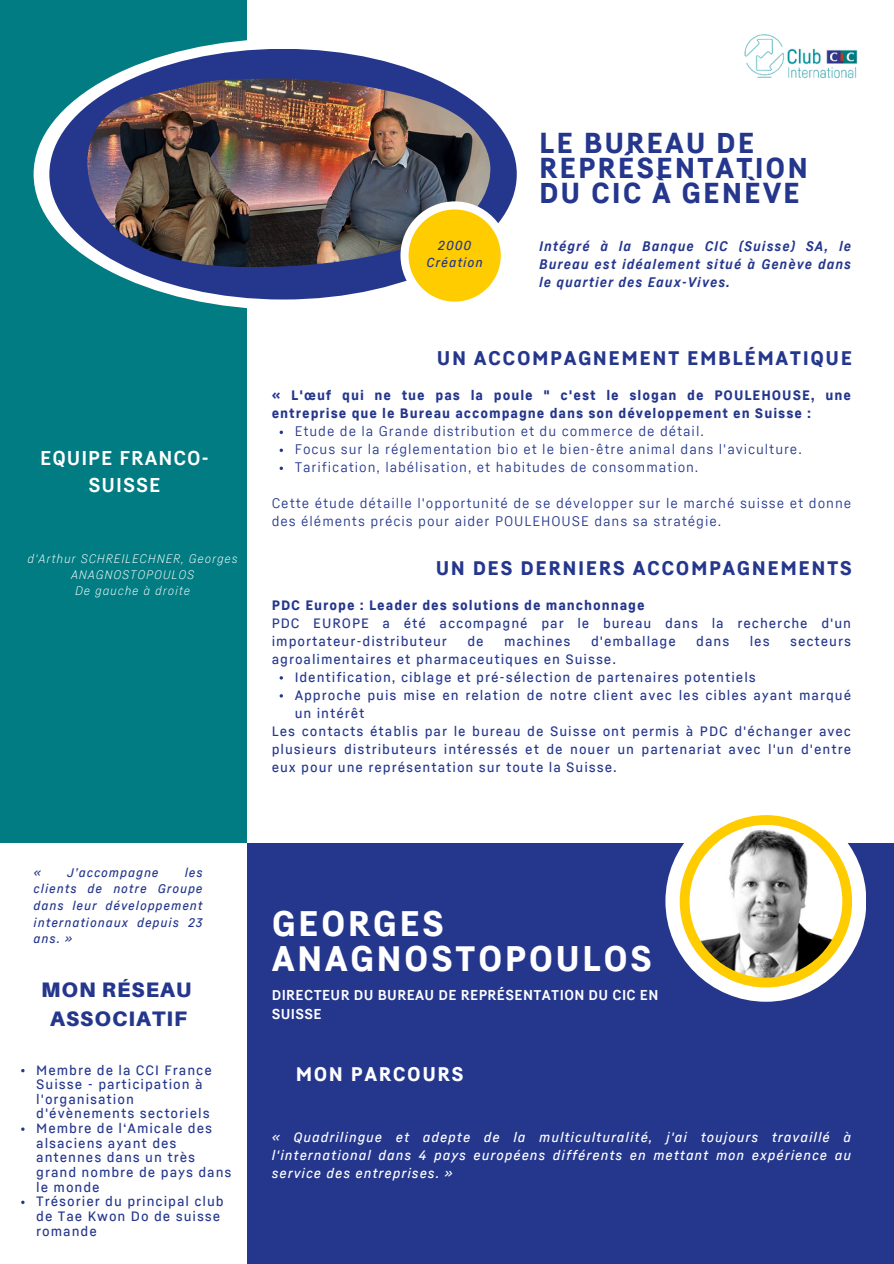
<style>
.page{position:relative;width:894px;height:1264px;background:#fff}
.page>*{position:absolute;margin:0;border:0;box-sizing:border-box;transform-origin:0 0}
.t1{font:900 35.1px/34.8px "Fabrikat Normal";letter-spacing:.065em;color:#fff}
.t2{font:900 28.5px/24.8px "Fabrikat Normal";letter-spacing:.065em;color:#25378d}
.t3{font:900 21px/29.2px "Aileron";letter-spacing:.05em;color:#25378d;text-align:center}
.t4{font:900 19.5px "Fabrikat Normal";letter-spacing:.075em;color:#25378d}
.t5{font:700 19.5px/27px "Fabrikat Normal";letter-spacing:.05em;color:#fff;text-align:center}
.t6{font:900 19.5px "Fabrikat Normal";letter-spacing:.075em;color:#fff}
.t7{font:700 13.95px/19.2px "Fabrikat Normal";letter-spacing:.025em;color:#fff}
.t8{font:500 13.5px/14.7px "Fabrikat Normal";letter-spacing:.07em;color:#25378d}
.t9{font:13.5px/18px "Fabrikat Normal";letter-spacing:.07em;color:#25378d}
.t10{font:italic 500 13.5px/18px "Fabrikat Normal";letter-spacing:.07em;color:#fff;text-align:justify}
.t11{font:900 13.5px/18px "Fabrikat Normal";letter-spacing:.07em;color:#25378d}
.t12{font:italic 700 13.5px/18px "Fabrikat Normal";letter-spacing:.07em;color:#25378d;text-align:justify}
.t13{font:italic 500 12.9px "Fabrikat Normal";letter-spacing:.07em;color:#25378d}
.t14{font:italic 500 12.45px/16.5px "Fabrikat Normal";letter-spacing:.07em;color:#25378d;text-align:justify}
.t15{font:italic 300 12px/16px "Fabrikat Normal";letter-spacing:.07em;color:#fff;text-align:center}
.s1{font-weight:900}
</style>
<div class="page">
<div style="left:247px;top:843px;width:646px;height:420px;background:#25378d"></div>
<div style="left:0;top:0;width:247px;height:843px;background:#007c82"></div>
<img style="left:744px;top:34px;width:114px;height:45px">
<div style="left:665px;top:800px;width:201px;height:201px;background:#fff;border-radius:50%"></div>
<div style="left:679px;top:815px;width:172px;height:172px;background:#fc0;border-radius:50%"></div>
<img style="left:689px;top:825px;width:153px;height:152px;border-radius:50%">
<svg style="left:21px;top:1069px;width:4px;height:3px"></svg>
<svg style="left:279px;top:430px;width:4px;height:4px"></svg>
<svg style="left:279px;top:448px;width:4px;height:4px"></svg>
<svg style="left:279px;top:466px;width:4px;height:4px"></svg>
<div style="left:34px;top:39px;width:505px;height:271px;background:#fff;border-radius:50%"></div>
<div style="left:49px;top:49px;width:467px;height:250px;background:#25378d;border-radius:50%"></div>
<img style="left:87px;top:78px;width:403px;height:189px">
<div style="left:400px;top:201px;width:108px;height:109px;background:#fff;border-radius:50%"></div>
<div style="left:408px;top:209px;width:92px;height:92px;background:#fc0;border-radius:50%"></div>
<h4 class="t5" style="left:40px;top:445px;width:170px">EQUIPE FRANCO-<br>SUISSE</h4>
<h1 class="t15" style="left:28px;top:551px;width:211px">d'Arthur SCHREILECHNER, Georges<br>ANAGNOSTOPOULOS</h1>
<h5 class="t15" style="left:75px;top:583px;width:117px">De gauche à droite</h5>
<p class="t13" style="left:438px;top:239px;width:35px">2000</p>
<h3 class="t13" style="left:426px;top:257px;width:58px">Création</h3>
<p class="t2" style="left:539px;top:132px;width:270px">LE BUREAU DE<br>REPRÉSENTATION<br>DU CIC À GENÈVE</p>
<h6 class="t12" style="left:539px;top:238px;width:313px">Intégré à la Banque CIC (Suisse) SA, le Bureau est idéalement situé à Genève dans le quartier des Eaux-Vives.</h6>
<h6 class="t4" style="left:437px;top:350px;width:416px">UN ACCOMPAGNEMENT EMBLÉMATIQUE</h6>
<h4 class="t11" style="left:272px;top:387px;width:580px">« L'œuf qui ne tue pas la poule " c'est le slogan de POULEHOUSE, une entreprise que le Bureau accompagne dans son développement en Suisse :</h4>
<h6 class="t9" style="left:294px;top:423px;width:410px">Etude de la Grande distribution et du commerce de détail.</h6>
<p class="t9" style="left:294px;top:441px;width:508px">Focus sur la réglementation bio et le bien-être animal dans l'aviculture.</p>
<p class="t9" style="left:294px;top:459px;width:405px">Tarification, labélisation, et habitudes de consommation.</p>
<p class="t9" style="left:272px;top:495px;width:580px">Cette étude détaille l'opportunité de se développer sur le marché suisse et donne des éléments précis pour aider POULEHOUSE dans sa stratégie.</p>
<h4 class="t4" style="left:435px;top:559px;width:417px">UN DES DERNIERS ACCOMPAGNEMENTS</h4>
<h6 class="t8" style="left:272px;top:597px;width:580px;line-height:18px"><span class="s1">PDC Europe : Leader des solutions de manchonnage<br></span>PDC EUROPE a été accompagné par le bureau dans la recherche d'un importateur-distributeur</h6>
<h6 class="t8" style="left:467px;top:634px;width:18px">de</h6>
<h6 class="t8" style="left:504px;top:634px;width:68px">machines</h6>
<h6 class="t8" style="left:591px;top:634px;width:86px">d'emballage</h6>
<h6 class="t8" style="left:696px;top:634px;width:35px">dans</h6>
<h6 class="t8" style="left:749px;top:634px;width:21px">les</h6>
<h6 class="t8" style="left:789px;top:634px;width:63px">secteurs</h6>
<h6 class="t8" style="left:272px;top:652px;width:346px">agroalimentaires et pharmaceutiques en Suisse.</h6>
<p class="t8" style="left:294px;top:670px;width:462px">Identification, ciblage et pré-sélection de partenaires potentiels</p>
<p class="t8" style="left:294px;top:687px;width:558px;line-height:18px">Approche puis mise en relation de notre client avec les cibles ayant marqué un intérêt</p>
<h6 class="t8" style="left:272px;top:723px;width:580px;line-height:18px;text-align:justify">Les contacts établis par le bureau de Suisse ont permis à PDC d'échanger avec plusieurs distributeurs intéressés et de nouer un partenariat avec l'un d'entre eux pour une représentation sur toute la Suisse.</h6>
<p class="t14" style="left:34px;top:865px;width:170px;text-indent:151px">les clients de notre Groupe dans leur développement internationaux depuis 23 ans. »</p>
<p class="t14" style="left:34px;top:865px;width:9px">«</p>
<p class="t14" style="left:67px;top:865px;width:93px">J’accompagne</p>
<p class="t3" style="left:41px;top:974px;width:151px">MON RÉSEAU<br>ASSOCIATIF</p>
<h6 class="t8" style="left:36px;top:1063px;width:177px">Membre de la CCI France<br>Suisse - participation à l'organisation d'évènements sectoriels</h6>
<p class="t8" style="left:36px;top:1121px;width:197px">Membre de l‘Amicale des alsaciens ayant des antennes dans un très grand nombre de pays dans le monde</p>
<h2 class="t8" style="left:36px;top:1194px;width:189px">Trésorier du principal club de Tae Kwon Do de suisse romande</h2>
<h4 class="t1" style="left:272px;top:908px;width:382px">GEORGES<br>ANAGNOSTOPOULOS</h4>
<p class="t7" style="left:272px;top:985px;width:388px">DIRECTEUR DU BUREAU DE REPRÉSENTATION DU CIC EN<br>SUISSE</p>
<p class="t6" style="left:296px;top:1065px;width:169px">MON PARCOURS</p>
<p class="t10" style="left:272px;top:1128px;width:580px">« Quadrilingue et adepte de la multiculturalité, j'ai toujours travaillé à l'international dans 4 pays européens différents en mettant mon expérience au service des entreprises. »</p>
</div>
